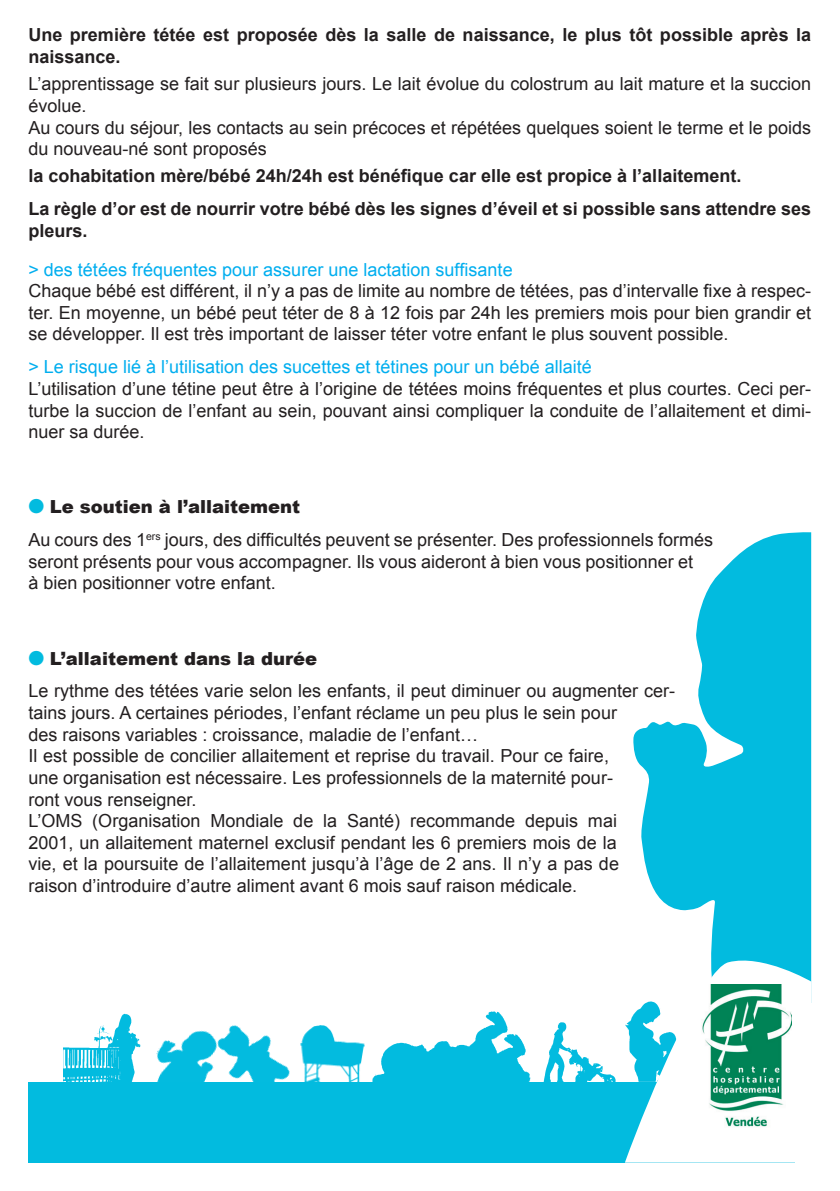
<style>
.page{position:relative;width:840px;height:1191px;background:#fff}
.page>*{position:absolute;margin:0;border:0;box-sizing:border-box;transform-origin:0 0}
.t1{font:18px/21.6px "Arial";color:#231f20}
.t2{font:700 18px/21.6px "Arial";color:#231f20}
.t3{font:18px "Arial";color:#00aeef}
.s1{font-family:"Dixieland Normal";font-size:20px;color:#02bbdf}
.s2{font-weight:900}
</style>
<div class="page">
<svg style="left:633px;top:532px;width:177px;height:421px;fill:#02bbdf"></svg>
<img style="left:156px;top:1031px;width:42px;height:50px">
<img style="left:543px;top:1022px;width:73px;height:59px">
<img style="left:372px;top:1011px;width:159px;height:70px">
<img style="left:303px;top:1025px;width:62px;height:56px">
<img style="left:198px;top:1025px;width:105px;height:56px">
<img style="left:63px;top:1013px;width:78px;height:68px">
<div style="left:28px;top:1081px;width:766px;height:81px;background:#02bbdf"></div>
<svg style="left:624px;top:953px;width:187px;height:209px"></svg>
<img style="left:700px;top:985px;width:91px;height:143px">
<p class="t2" style="left:28px;top:25px;width:783px">Une première tétée est proposée dès la salle de naissance, le plus tôt possible après la naissance.</p>
<p class="t1" style="left:28px;top:73px;width:783px">L’apprentissage se fait sur plusieurs jours. Le lait évolue du colostrum au lait mature et la succion évolue.<br>Au cours du séjour, les contacts au sein précoces et répétées quelques soient le terme et le poids du nouveau-né sont proposés</p>
<p class="t2" style="left:28px;top:160px;width:783px;line-height:33px">la cohabitation mère/bébé 24h/24h est bénéfique car elle est propice à l’allaitement.<br>La règle d’or est de nourrir votre bébé dès les signes d’éveil et si possible sans attendre ses</p>
<p class="t2" style="left:28px;top:220px;width:61px">pleurs.</p>
<p class="t3" style="left:28px;top:257px;width:485px">&gt; des tétées fréquentes pour assurer une lactation suffisante</p>
<p class="t1" style="left:28px;top:280px;width:784px;text-align:justify">Chaque bébé est différent, il n’y a pas de limite au nombre de tétées, pas d’intervalle fixe à respec&shy;ter. En moyenne, un bébé peut téter de 8 à 12 fois par 24h les premiers mois pour bien grandir et se développer. Il est très important de laisser téter votre enfant le plus souvent possible.</p>
<p class="t3" style="left:28px;top:355px;width:564px">&gt; Le risque lié à l’utilisation des sucettes et tétines pour un bébé allaité</p>
<p class="t1" style="left:28px;top:378px;width:783px;text-align:justify">L’utilisation d’une tétine peut être à l’origine de tétées moins fréquentes et plus courtes. Ceci per&shy;turbe la succion de l’enfant au sein, pouvant ainsi compliquer la conduite de l’allaitement et dimi&shy;nuer sa durée.</p>
<p class="t1" style="left:28px;top:490px;width:685px;line-height:33px"><span class="s1">l</span> <span class="s2">Le soutien à l’allaitement<br></span>Au cours des 1<sup>ers</sup> jours, des difficultés peuvent se présenter. Des professionnels formés</p>
<p class="t1" style="left:28px;top:551px;width:665px">seront présents pour vous accompagner. Ils vous aideront à bien vous positionner et à bien positionner votre enfant.</p>
<p class="t1" style="left:28px;top:642px;width:647px;line-height:33px"><span class="s1">l</span> <span class="s2">L’allaitement dans la durée<br></span>Le rythme des tétées varie selon les enfants, il peut diminuer ou augmenter cer-</p>
<p class="t1" style="left:28px;top:702px;width:591px">tains jours. A certaines périodes, l’enfant réclame un peu plus le sein pour des raisons variables : croissance, maladie de l’enfant…<br>Il est possible de concilier allaitement et reprise du travail. Pour ce faire, une organisation est nécessaire. Les professionnels de la maternité pour&shy;ront vous renseigner.<br>L’OMS (Organisation Mondiale de la Santé) recommande depuis mai 2001, un allaitement maternel exclusif pendant les 6 premiers mois de la vie, et la poursuite de l’allaitement jusqu’à l’âge de 2 ans. Il n’y a pas de raison d’introduire d’autre aliment avant 6 mois sauf raison médicale.</p>
</div>
